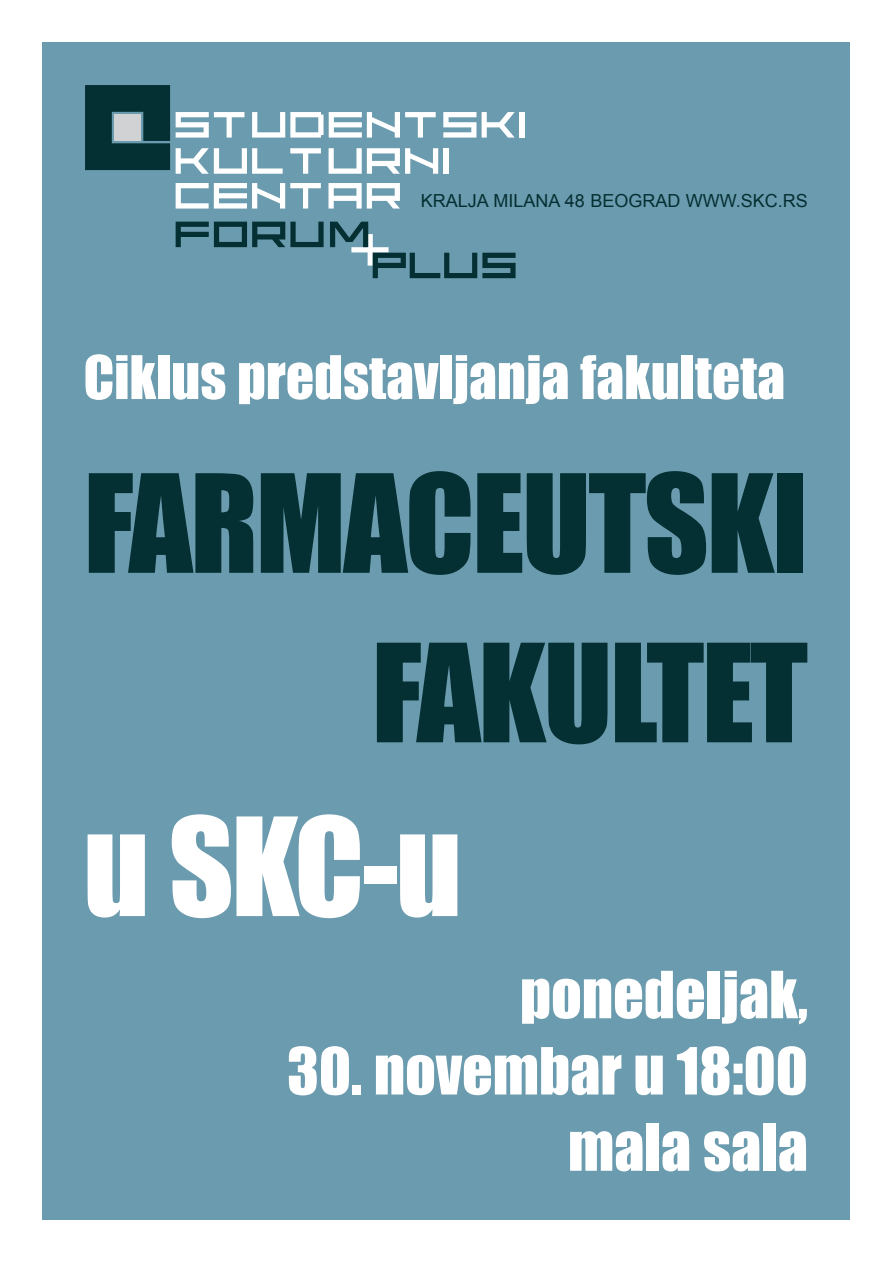
<style>
.page{position:relative;width:893px;height:1263px;background:#fff}
.page>*{position:absolute;margin:0;border:0;box-sizing:border-box;transform-origin:0 0}
.t1{font:126px/169.5px "Impact";letter-spacing:-.02em;color:#053033;text-align:right}
.t2{font:126px "Impact";color:#fff}
.t3{font:60px/76.2px "Impact";color:#fff;text-align:right}
.t4{font:55.5px "Impact";color:#fff}
.t5{font:18px "Arial";color:#053033}
</style>
<div class="page">
<div style="left:43px;top:43px;width:807px;height:1177px;background:#6b9bae"></div>
<svg style="left:85px;top:85px;width:85px;height:85px;background:#1e4548"></svg>
<svg style="left:176px;top:112px;width:68px;height:26px"></svg>
<svg style="left:252px;top:112px;width:71px;height:26px"></svg>
<svg style="left:443px;top:112px;width:33px;height:26px"></svg>
<div style="left:520px;top:112px;width:5px;height:26px;background:#fff"></div>
<svg style="left:482px;top:112px;width:33px;height:26px"></svg>
<svg style="left:329px;top:112px;width:107px;height:26px"></svg>
<svg style="left:290px;top:148px;width:31px;height:26px"></svg>
<div style="left:443px;top:148px;width:5px;height:26px;background:#fff"></div>
<svg style="left:176px;top:148px;width:107px;height:26px"></svg>
<svg style="left:329px;top:148px;width:109px;height:26px"></svg>
<svg style="left:328px;top:183px;width:72px;height:26px"></svg>
<svg style="left:176px;top:183px;width:145px;height:26px"></svg>
<svg style="left:330px;top:222px;width:186px;height:56px"></svg>
<svg style="left:176px;top:222px;width:148px;height:25px"></svg>
<p class="t5" style="left:421px;top:189px;width:389px">KRALJA MILANA 48 BEOGRAD WWW.SKC.RS</p>
<p class="t4" style="left:84px;top:334px;width:703px">Ciklus predstavljanja fakulteta</p>
<h1 class="t1" style="left:84px;top:435px;width:726px">Farmaceutski fakultet</h1>
<h1 class="t2" style="left:84px;top:769px;width:380px">uSKC-u</h1>
<p class="t3" style="left:520px;top:955px;width:289px">ponedeljak,</p>
<p class="t3" style="left:287px;top:1031px;width:522px">30. novembar u 18:00 mala sala</p>
</div>
